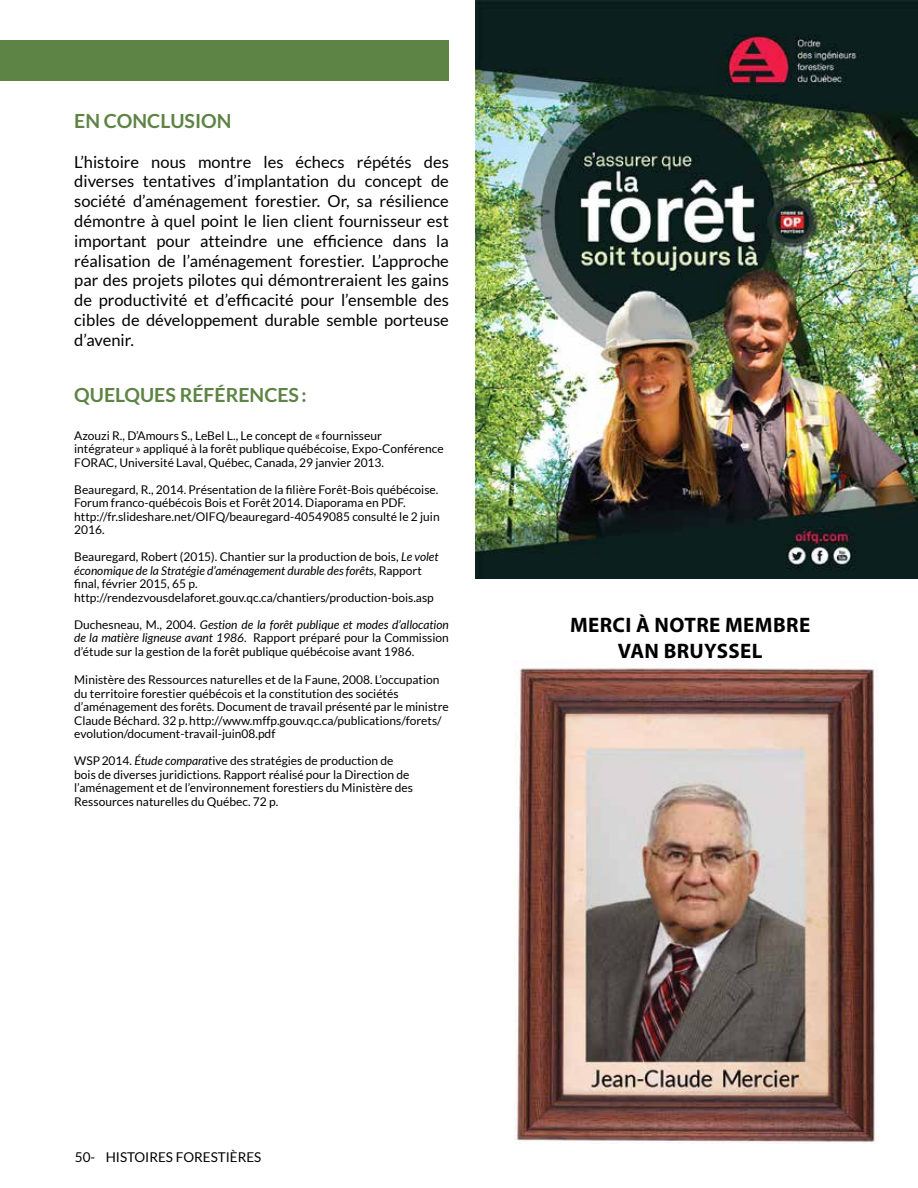
<style>
.page{position:relative;width:918px;height:1188px;background:#fff}
.page>*{position:absolute;margin:0;border:0;box-sizing:border-box;transform-origin:0 0}
.t1{font:700 21px/25.2px "Myriad Pro";letter-spacing:.02em;color:#000;text-align:center}
.t2{font:700 19.5px "Lato";color:#5e8445}
.t3{font:16.5px/19.8px "Lato";color:#000;text-align:justify}
.t4{font:13.5px "Lato";color:#000}
.t5{font:12px/13.5px "Lato";color:#000}
.s1{font-style:italic}
</style>
<div class="page">
<img style="left:476px;top:0;width:442px;height:579px">
<img style="left:514px;top:668px;width:364px;height:476px">
<div style="left:0;top:40px;width:449px;height:41px;background:#5e8445"></div>
<h2 class="t2" style="left:74px;top:110px;width:159px">EN CONCLUSION</h2>
<p class="t3" style="left:74px;top:152px;width:376px">L’histoire nous montre les échecs répétés des diverses tentatives d’implantation du concept de société d’aménagement forestier. Or, sa résilience démontre à quel point le lien client fournisseur est important pour atteindre une efficience dans la réalisation de l’aménagement forestier. L’approche par des projets pilotes qui démontreraient les gains de productivité et d’efficacité pour l’ensemble des cibles de développement durable semble porteuse d’avenir.</p>
<h2 class="t2" style="left:74px;top:384px;width:234px">QUELQUES RÉFÉRENCES:</h2>
<p class="t5" style="left:74px;top:428px;width:371px">Azouzi R., D’Amours S., LeBel L., Le concept de « fournisseur intégrateur » appliqué à la forêt publique québécoise, Expo-Conférence<br>FORAC, Université Laval, Québec, Canada, 29 janvier 2013.</p>
<p class="t5" style="left:74px;top:482px;width:367px">Beauregard, R., 2014. Présentation de la filière Forêt-Bois québécoise.<br>Forum franco-québécois Bois et Forêt2014. Diaporama en PDF. http://fr.slideshare.net/OIFQ/beauregard-40549085 consulté le 2 juin 2016.</p>
<p class="t5" style="left:74px;top:550px;width:366px">Beauregard, Robert (2015). Chantier sur la production de bois, <span class="s1">Le volet économique de la Stratégie d’aménagement durable des forêts</span>, Rapport final, février 2015, 65 p. http://rendezvousdelaforet.gouv.qc.ca/chantiers/production-bois.asp</p>
<p class="t5" style="left:74px;top:617px;width:376px;text-align:justify">Duchesneau, M., 2004. <span class="s1">Gestion de la forêt publique et modes d’allocation de la matière ligneuse avant 1986</span>. Rapport préparé pour la Commission d’étude sur la gestion de la forêt publique québécoise avant 1986.</p>
<p class="t5" style="left:74px;top:673px;width:376px">Ministère des Ressources naturelles et de la Faune, 2008. L’occupation du territoire forestier québécois et la constitution des sociétés d’aménagement des forêts. Document de travail présenté par le ministre Claude Béchard. 32 p.http://www.mffp.gouv.qc.ca/publications/forets/ evolution/document-travail-juin08.pdf</p>
<p class="t5" style="left:74px;top:754px;width:340px">WSP2014. <span class="s1">Étude comparat</span>ive des stratégies de production de bois de diverses juridictions. Rapport réalisé pour la Direction de l’aménagement et de l’environnement forestiers du Ministère des Ressources naturelles du Québec. 72 p.</p>
<h1 class="t1" style="left:570px;top:612px;width:242px">MERCI À NOTRE MEMBRE<br>VAN BRUYSSEL</h1>
<p class="t4" style="left:75px;top:1149px;width:188px">50- HISTOIRES FORESTIÈRES</p>
</div>
